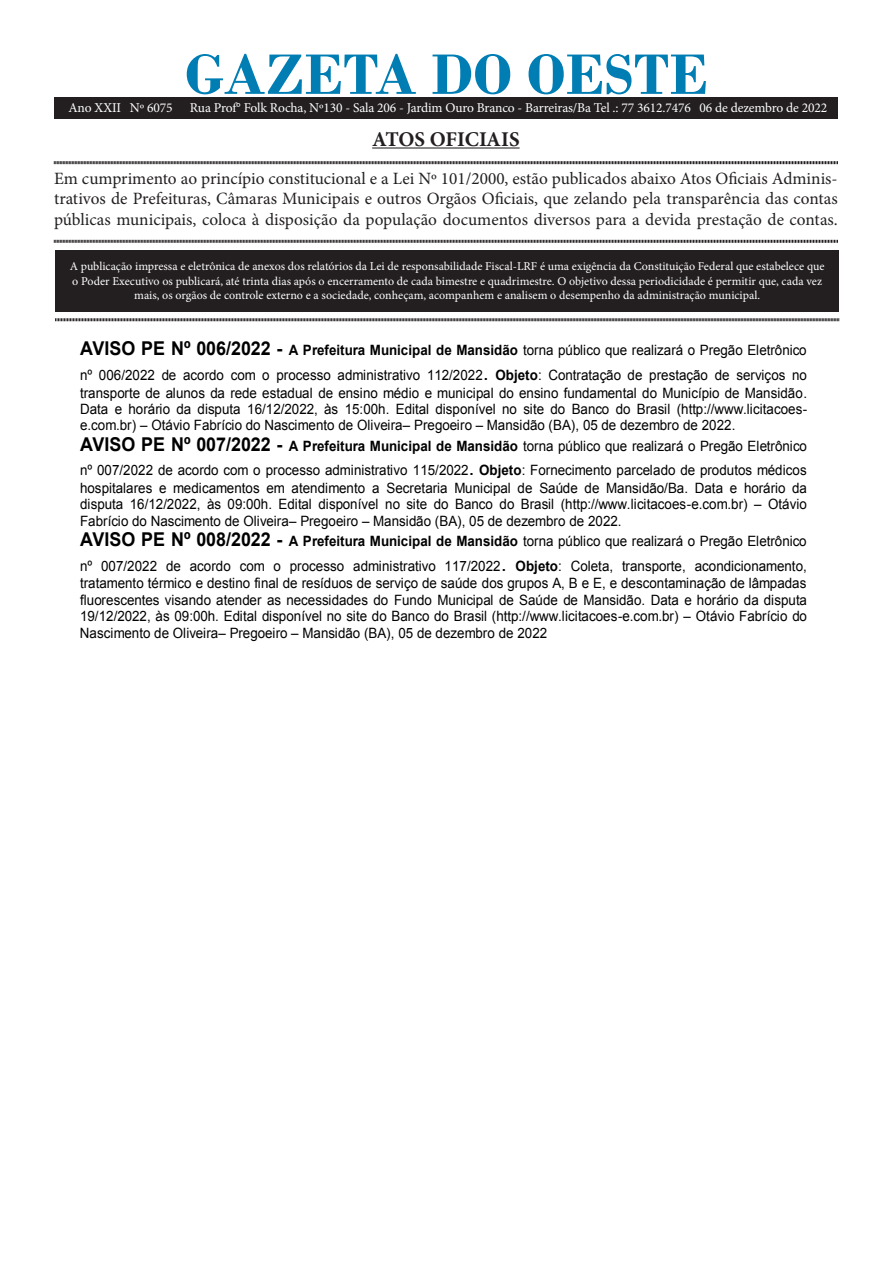
<style>
.page{position:relative;width:893px;height:1263px;background:#fff}
.page>*{position:absolute;margin:0;border:0;box-sizing:border-box;transform-origin:0 0}
.t1{font:700 60px "Bodoni";color:#007eb4}
.t2{font:700 21px "Minion Pro";letter-spacing:-.005em;color:#231f20}
.t3{font:17.25px/20.7px "Minion Pro";color:#231f20;text-align:justify}
.t4{font:14.25px/16.4px "Arial";letter-spacing:.005em;color:#000;scale:.94 1}
.t5{font:13.5px "Minion Pro";letter-spacing:-.01em;color:#fff}
.t6{font:12px/14.4px "Minion Pro";color:#fff;text-align:center}
.s1{font-weight:700;font-size:19.05px}
.s2{font-weight:700}
.s3{font-size:21.3px}
.s4{font-style:inherit}
</style>
<div class="page">
<div style="left:55px;top:250px;width:784px;height:61px;background:#231f20"></div>
<hr style="left:372px;top:147px;width:148px;height:2px;background:#231f20">
<svg style="left:54px;top:161px;width:784px;height:4px;background:#908e8e"></svg>
<svg style="left:54px;top:239px;width:784px;height:4px;background:#908e8e"></svg>
<svg style="left:55px;top:318px;width:784px;height:4px;background:#908e8e"></svg>
<div style="left:54px;top:98px;width:784px;height:20px;background:#231f20"></div>
<p class="t1" style="left:185px;top:39px;width:525px">GAZETA DO OESTE</p>
<p class="t2" style="left:372px;top:124px;width:149px">ATOS OFICIAIS</p>
<p class="t3" style="left:54px;top:168px;width:785px">Em cumprimento ao princípio constitucional e a Lei Nº 101/2000, estão publicados abaixo Atos Oficiais Adminis&shy;trativos de Prefeituras, Câmaras Municipais e outros Orgãos Oficiais, que zelando pela transparência das contas públicas municipais, coloca à disposição da população documentos diversos para a devida prestação de contas.</p>
<p class="t6" style="left:70px;top:259px;width:756px">A publicação impressa e eletrônica de anexos dos relatórios da Lei de responsabilidade Fiscal-LRF é uma exigência da Constituição Federal que estabelece que o Poder Executivo os publicará, até trinta dias após o encerramento de cada bimestre e quadrimestre. O objetivo dessa periodicidade é permitir que, cada vez mais, os orgãos de controle externo e a sociedade, conheçam, acompanhem e analisem o desempenho da administração municipal.</p>
<p class="t5" style="left:68px;top:98px;width:106px">Ano XXII Nº 6075</p>
<p class="t5" style="left:190px;top:98px;width:639px">Rua Prof° Folk Rocha, Nº130 - Sala 206 - Jardim Ouro Branco - Barreiras/Ba Tel .: 77 3612.7476 06 de dezembro de 2022</p>
<p class="t4" style="left:80px;top:338px;width:775px;line-height:24.8px"><span class="s1">AVISO PE Nº 006/2022 -</span> <span class="s2">A Prefeitura Municipal de Mansidão</span> torna público que realizará o Pregão Eletrônico nº 006/2022 de acordo com o processo administrativo 112/2022<span class="s3">.</span> <span class="s2">Objeto</span>: Contratação de prestação de serviços no</p>
<p class="t4" style="left:80px;top:385px;width:775px;text-align:justify">transporte de alunos da rede estadual de ensino médio e municipal do ensino fundamental do Município de Mansidão.<br>Data e horário da disputa 16/12/2022, às 15:00h. Edital disponível no site do Banco do Brasil (http://www.licitacoes&shy;e.com.br) <span class="s4">–</span> Otávio Fabrício do Nascimento de Oliveira<span class="s4">–</span> Pregoeiro <span class="s4">–</span> Mansidão (BA), 05 de dezembro de 2022.</p>
<p class="t4" style="left:80px;top:434px;width:775px;line-height:24.5px"><span class="s1">AVISO PE Nº 007/2022 -</span> <span class="s2">A Prefeitura Municipal de Mansidão</span> torna público que realizará o Pregão Eletrônico nº 007/2022 de acordo com o processo administrativo 115/2022<span class="s3">.</span> <span class="s2">Objeto</span>: Fornecimento parcelado de produtos médicos</p>
<p class="t4" style="left:80px;top:480px;width:775px;text-align:justify">hospitalares e medicamentos em atendimento a Secretaria Municipal de Saúde de Mansidão/Ba. Data e horário da disputa 16/12/2022, às 09:00h. Edital disponível no site do Banco do Brasil (http://www.licitacoes-e.com.br) <span class="s4">–</span> Otávio Fabrício do Nascimento de Oliveira<span class="s4">–</span> Pregoeiro <span class="s4">–</span> Mansidão (BA), 05 de dezembro de 2022.</p>
<p class="t4" style="left:80px;top:529px;width:775px;line-height:24.8px"><span class="s1">AVISO PE Nº 008/2022 -</span> <span class="s2">A Prefeitura Municipal de Mansidão</span> torna público que realizará o Pregão Eletrônico nº 007/2022 de acordo com o processo administrativo 117/2022<span class="s3">.</span> <span class="s2">Objeto</span>: Coleta, transporte, acondicionamento,</p>
<p class="t4" style="left:80px;top:575px;width:775px;text-align:justify">tratamento térmico e destino final de resíduos de serviço de saúde dos grupos A, B e E, e descontaminação de lâmpadas fluorescentes visando atender as necessidades do Fundo Municipal de Saúde de Mansidão. Data e horário da disputa 19/12/2022, às 09:00h. Edital disponível no site do Banco do Brasil (http://www.licitacoes-e.com.br) <span class="s4">–</span> Otávio Fabrício do Nascimento de Oliveira<span class="s4">–</span> Pregoeiro <span class="s4">–</span> Mansidão (BA), 05 de dezembro de 2022</p>
</div>
